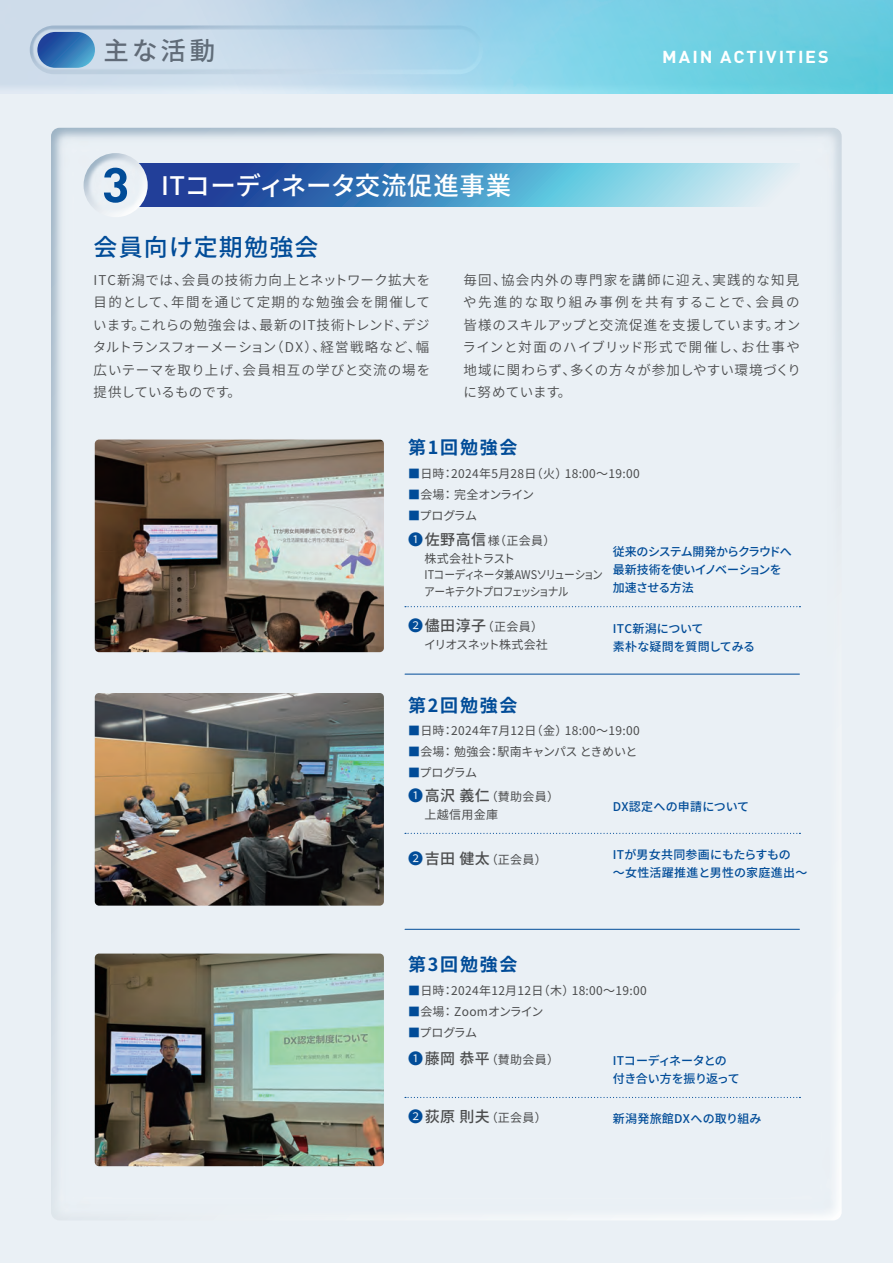
<style>
.page{position:relative;width:893px;height:1263px;background:#fff}
.page>*{position:absolute;margin:0;border:0;box-sizing:border-box;transform-origin:0 0}
.t1{font:500 25.5px "Source Han Sans";letter-spacing:.005em;color:#fff}
.t2{font:500 25.5px "Source Han Sans";color:#6c6d70}
.t3{font:500 24px "Source Han Sans";letter-spacing:.05em;color:#014c98}
.t4{font:700 18px "Source Han Sans";letter-spacing:.1em;color:#014c98}
.t5{font:700 17.1px "DIN Pro";letter-spacing:.105em;color:#fff;scale:1.05 1}
.t6{font:13.5px/22.5px "Source Han Sans";letter-spacing:.045em;color:#4b4c4d;text-align:justify}
.t7{font:12px/18px "Source Han Sans";letter-spacing:.025em;color:#4b4c4d}
.t8{font:500 12px/18px "Source Han Sans";letter-spacing:.025em;color:#014c98}
.t9{font:500 12px/18px "Source Han Sans";letter-spacing:-.065em;color:#014c98}
.t10{font:12px/16.5px "Source Han Sans";letter-spacing:-.08em;color:#4b4c4d;scale:.9 1}
.t11{font:500 12px/18px "Source Han Sans";letter-spacing:-.03em;color:#014c98}
.t12{font:500 12px/18px "Source Han Sans";letter-spacing:.015em;color:#014c98}
.t13{font:12px/18px "Source Han Sans";letter-spacing:-.05em;color:#4b4c4d}
.t14{font:12px "Source Han Sans";letter-spacing:-.045em;color:#4b4c4d}
.t15{font:500 12px "Source Han Sans";letter-spacing:.02em;color:#014c98}
.t16{font:12px "Source Han Sans";letter-spacing:-.075em;color:#4b4c4d}
.s1{font-family:"DIN Pro";font-weight:700;font-size:48.45px;color:#014c98}
.s2{color:#014c98}
.s3{font-size:15px;color:#014c98}
.s4{font-weight:500;font-size:15px}
</style>
<div class="page">
<div style="left:3px;top:111px;width:887px;height:1152px;background:#eaf0f5"></div>
<svg style="left:195px;top:164px;width:604px;height:42px;background:#629fcb"></svg>
<img style="left:36px;top:124px;width:159px;height:141px">
<img style="left:95px;top:439px;width:289px;height:213px">
<img style="left:95px;top:693px;width:289px;height:213px">
<img style="left:95px;top:953px;width:289px;height:213px">
<hr style="left:405px;top:674px;width:394px;height:1px;background:#014c98">
<hr style="left:405px;top:929px;width:394px;height:1px;background:#014c98">
<svg style="left:405px;top:833px;width:395px;height:1px"></svg>
<svg style="left:405px;top:1097px;width:395px;height:1px"></svg>
<svg style="left:405px;top:606px;width:395px;height:1px"></svg>
<div style="left:0;top:94px;width:533px;height:30px;background:#eaf0f5"></div>
<img style="left:0;top:0;width:893px;height:94px">
<h1 class="t2" style="left:103px;top:36px;width:113px">主な活動</h1>
<h1 class="t1" style="left:102px;top:172px;width:411px"><span class="s1">3</span> ITコーディネータ交流促進事業</h1>
<h2 class="t3" style="left:94px;top:234px;width:227px">会員向け定期勉強会</h2>
<p class="t5" style="left:662px;top:45px;width:160px">MAIN ACTIVITIES</p>
<p class="t6" style="left:93px;top:269px;width:339px">ITC新潟では、会員の技術力向上とネットワーク拡大を目的として、年間を通じて定期的な勉強会を開催しています。これらの勉強会は、最新のIT技術トレンド、デジタルトランスフォーメーション（DX）、経営戦略など、幅広いテーマを取り上げ、会員相互の学びと交流の場を提供しているものです。</p>
<p class="t6" style="left:462px;top:269px;width:340px">毎回、協会内外の専門家を講師に迎え、実践的な知見や先進的な取り組み事例を共有することで、会員の皆様のスキルアップと交流促進を支援しています。オンラインと対面のハイブリッド形式で開催し、お仕事や地域に関わらず、多くの方々が参加しやすい環境づくりに努めています。</p>
<h3 class="t4" style="left:408px;top:437px;width:111px">第1回勉強会</h3>
<p class="t7" style="left:408px;top:465px;width:233px"><span class="s2">■</span>日時：2024年5月28日（火）18:00～19:00</p>
<p class="t16" style="left:408px;top:488px;width:127px"><span class="s2">■</span>会場： 完全オンライン</p>
<p class="t7" style="left:408px;top:507px;width:71px"><span class="s2">■</span>プログラム</p>
<p class="t7" style="left:425px;top:532px;width:132px;text-indent:-17px"><span class="s3">❶</span><span class="s4">佐野高信</span>様（正会員）株式会社トラスト</p>
<p class="t10" style="left:424px;top:567px;width:200px">ITコーディネータ兼AWSソリューションアーキテクトプロフェッショナル</p>
<p class="t13" style="left:424px;top:618px;width:125px;text-indent:-16px"><span class="s3">❷</span><span class="s4">儘田淳子</span>（正会員）イリオスネット株式会社</p>
<p class="t9" style="left:613px;top:543px;width:181px">従来のシステム開発からクラウドへ最新技術を使いイノベーションを加速させる方法</p>
<p class="t12" style="left:613px;top:619px;width:144px">ITC新潟について<br>素朴な疑問を質問してみる</p>
<h3 class="t4" style="left:408px;top:695px;width:111px">第2回勉強会</h3>
<p class="t7" style="left:408px;top:722px;width:233px"><span class="s2">■</span>日時：2024年7月12日（金）18:00～19:00</p>
<p class="t14" style="left:408px;top:745px;width:231px"><span class="s2">■</span>会場： 勉強会：駅南キャンパス ときめいと</p>
<p class="t7" style="left:408px;top:764px;width:71px"><span class="s2">■</span>プログラム</p>
<p class="t7" style="left:425px;top:788px;width:136px;text-indent:-16px"><span class="s3">❶</span><span class="s4">高沢 義仁</span>（賛助会員）上越信用金庫</p>
<p class="t7" style="left:408px;top:850px;width:140px"><span class="s3">❷</span><span class="s4">吉田 健太</span>（正会員）</p>
<h3 class="t4" style="left:408px;top:954px;width:111px">第3回勉強会</h3>
<p class="t15" style="left:613px;top:800px;width:138px">DX認定への申請について</p>
<p class="t8" style="left:613px;top:846px;width:196px">ITが男女共同参画にもたらすもの<br>～女性活躍推進と男性の家庭進出～</p>
<p class="t7" style="left:408px;top:981px;width:240px"><span class="s2">■</span>日時：2024年12月12日（木）18:00～19:00</p>
<p class="t7" style="left:408px;top:1002px;width:137px"><span class="s2">■</span>会場： Zoomオンライン</p>
<p class="t7" style="left:408px;top:1023px;width:71px"><span class="s2">■</span>プログラム</p>
<p class="t7" style="left:408px;top:1051px;width:153px"><span class="s3">❶</span><span class="s4">藤岡 恭平</span>（賛助会員）</p>
<p class="t11" style="left:613px;top:1052px;width:128px">ITコーディネータとの付き合い方を振り返って</p>
<p class="t8" style="left:613px;top:1110px;width:150px">新潟発旅館DXへの取り組み</p>
<p class="t7" style="left:408px;top:1108px;width:140px"><span class="s3">❷</span><span class="s4">荻原 則夫</span>（正会員）</p>
</div>
